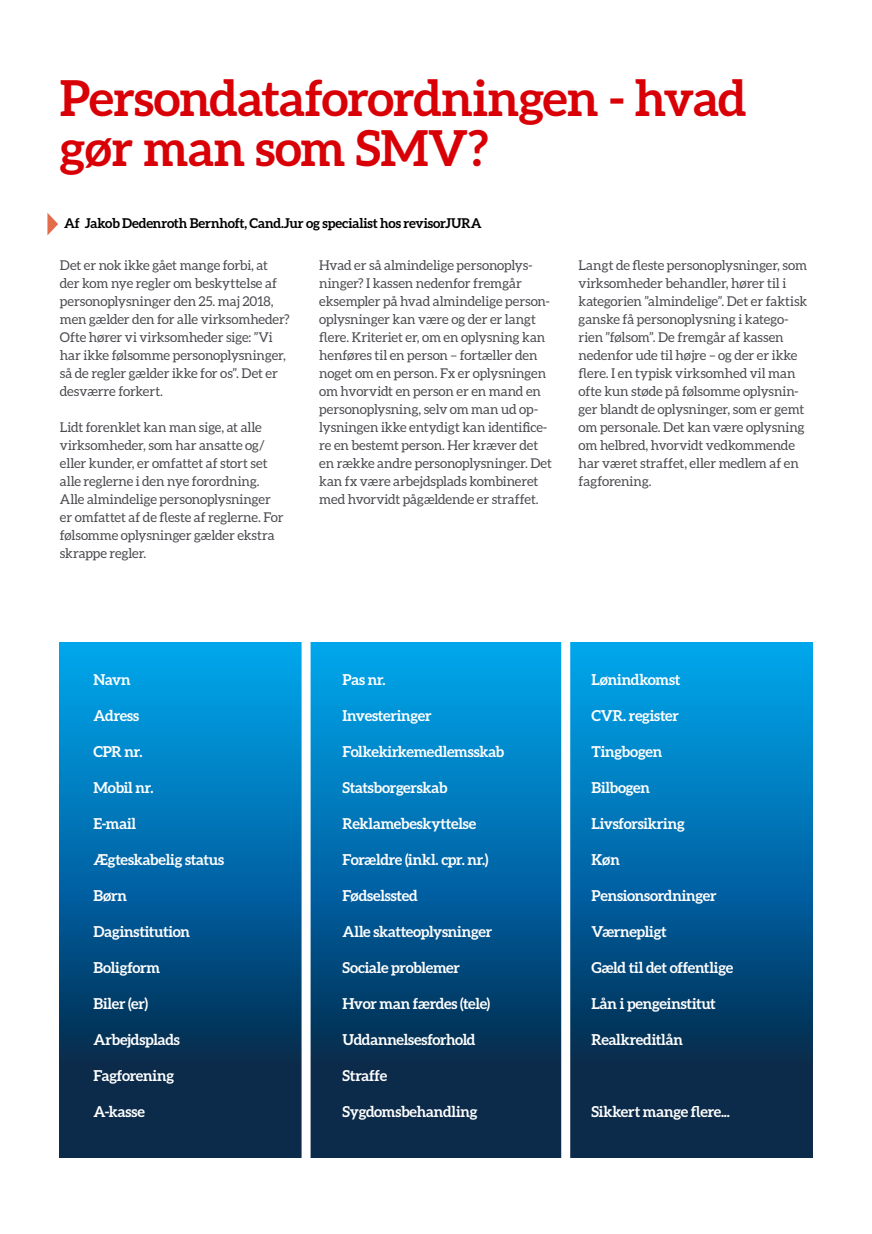
<style>
.page{position:relative;width:872px;height:1234px;background:#fff}
.page>*{position:absolute;margin:0;border:0;box-sizing:border-box;transform-origin:0 0}
.t1{font:700 49.5px/49.5px "Aleo";letter-spacing:-.015em;color:#d80006}
.t2{font:700 15px "Aleo";letter-spacing:-.015em;color:#fff}
.t3{font:13.5px/18px "Aleo";letter-spacing:-.005em;color:#4c4a4f}
.t4{font:700 13.5px "Aleo";letter-spacing:-.01em;color:#000}
</style>
<div class="page">
<svg style="left:47px;top:213px;width:11px;height:22px"></svg>
<svg style="left:60px;top:642px;width:752px;height:515px;background:#025f95"></svg>
<div style="left:301px;top:629px;width:9px;height:533px;background:#fff"></div>
<div style="left:561px;top:629px;width:9px;height:533px;background:#fff"></div>
<h1 class="t1" style="left:60px;top:73px;width:688px">Persondataforordningen - hvad gør man som SMV?</h1>
<p class="t4" style="left:64px;top:216px;width:419px">Af Jakob Dedenroth Bernhoft, Cand.Jur og specialist hos revisorJURA</p>
<p class="t3" style="left:60px;top:256px;width:231px">Det er nok ikke gået mange forbi, at der kom nye regler om beskyttelse af personoplysninger den 25. maj 2018, men gælder den for alle virksomheder?<br>Ofte hører vi virksomheder sige: ”Vi har ikke følsomme personoplysninger, så de regler gælder ikke for os”. Det er desværre forkert.</p>
<p class="t3" style="left:60px;top:418px;width:225px">Lidt forenklet kan man sige, at alle virksomheder, som har ansatte og/ eller kunder, er omfattet af stort set alle reglerne i den nye forordning.<br>Alle almindelige personoplysninger er omfattet af de fleste af reglerne. For følsomme oplysninger gælder ekstra skrappe regler.</p>
<p class="t3" style="left:319px;top:256px;width:234px">Hvad er så almindelige personoplys&shy;ninger? I kassen nedenfor fremgår eksempler på hvad almindelige person&shy;oplysninger kan være og der er langt flere. Kriteriet er, om en oplysning kan henføres til en person – fortæller den noget om en person. Fx er oplysningen om hvorvidt en person er en mand en personoplysning, selv om man ud op&shy;lysningen ikke entydigt kan identifice&shy;re en bestemt person. Her kræver det en række andre personoplysninger. Det kan fx være arbejdsplads kombineret med hvorvidt pågældende er straffet.</p>
<p class="t3" style="left:578px;top:256px;width:230px">Langt de fleste personoplysninger, som virksomheder behandler, hører til i kategorien ”almindelige”. Det er faktisk ganske få personoplysning i katego&shy;rien ”følsom”. De fremgår af kassen nedenfor ude til højre – og der er ikke flere. I en typisk virksomhed vil man ofte kun støde på følsomme oplysnin&shy;ger blandt de oplysninger, som er gemt om personale. Det kan være oplysning om helbred, hvorvidt vedkommende har været straffet, eller medlem af en fagforening.</p>
<p class="t2" style="left:94px;top:670px;width:39px">Navn</p>
<p class="t2" style="left:94px;top:706px;width:47px">Adress</p>
<p class="t2" style="left:94px;top:742px;width:50px">CPR nr.</p>
<p class="t2" style="left:94px;top:778px;width:61px">Mobil nr.</p>
<p class="t2" style="left:94px;top:814px;width:44px">E-mail</p>
<p class="t2" style="left:94px;top:850px;width:132px">Ægteskabelig status</p>
<p class="t2" style="left:94px;top:886px;width:35px">Børn</p>
<p class="t2" style="left:94px;top:922px;width:98px">Daginstitution</p>
<p class="t2" style="left:94px;top:958px;width:68px">Boligform</p>
<p class="t2" style="left:94px;top:994px;width:56px">Biler (er)</p>
<p class="t2" style="left:94px;top:1030px;width:88px">Arbejdsplads</p>
<p class="t2" style="left:94px;top:1066px;width:82px">Fagforening</p>
<p class="t2" style="left:94px;top:1102px;width:53px">A-kasse</p>
<p class="t2" style="left:342px;top:670px;width:45px">Pas nr.</p>
<p class="t2" style="left:342px;top:706px;width:91px">Investeringer</p>
<p class="t2" style="left:342px;top:742px;width:163px">Folkekirkemedlemsskab</p>
<p class="t2" style="left:342px;top:778px;width:106px">Statsborgerskab</p>
<p class="t2" style="left:342px;top:814px;width:135px">Reklamebeskyttelse</p>
<p class="t2" style="left:342px;top:850px;width:147px">Forældre (inkl. cpr. nr.)</p>
<p class="t2" style="left:342px;top:886px;width:77px">Fødselssted</p>
<p class="t2" style="left:342px;top:922px;width:151px">Alle skatteoplysninger</p>
<p class="t2" style="left:342px;top:958px;width:119px">Sociale problemer</p>
<p class="t2" style="left:342px;top:994px;width:149px">Hvor man færdes (tele)</p>
<p class="t2" style="left:342px;top:1030px;width:134px">Uddannelsesforhold</p>
<p class="t2" style="left:342px;top:1066px;width:46px">Straffe</p>
<p class="t2" style="left:342px;top:1102px;width:136px">Sygdomsbehandling</p>
<p class="t2" style="left:591px;top:670px;width:90px">Lønindkomst</p>
<p class="t2" style="left:591px;top:706px;width:89px">CVR. register</p>
<p class="t2" style="left:591px;top:742px;width:72px">Tingbogen</p>
<p class="t2" style="left:591px;top:778px;width:60px">Bilbogen</p>
<p class="t2" style="left:591px;top:814px;width:95px">Livsforsikring</p>
<p class="t2" style="left:591px;top:850px;width:30px">Køn</p>
<p class="t2" style="left:591px;top:886px;width:127px">Pensionsordninger</p>
<p class="t2" style="left:591px;top:922px;width:77px">Værnepligt</p>
<p class="t2" style="left:591px;top:958px;width:143px">Gæld til det offentlige</p>
<p class="t2" style="left:591px;top:994px;width:126px">Lån i pengeinstitut</p>
<p class="t2" style="left:591px;top:1030px;width:93px">Realkreditlån</p>
<p class="t2" style="left:591px;top:1102px;width:140px">Sikkert mange flere...</p>
</div>
